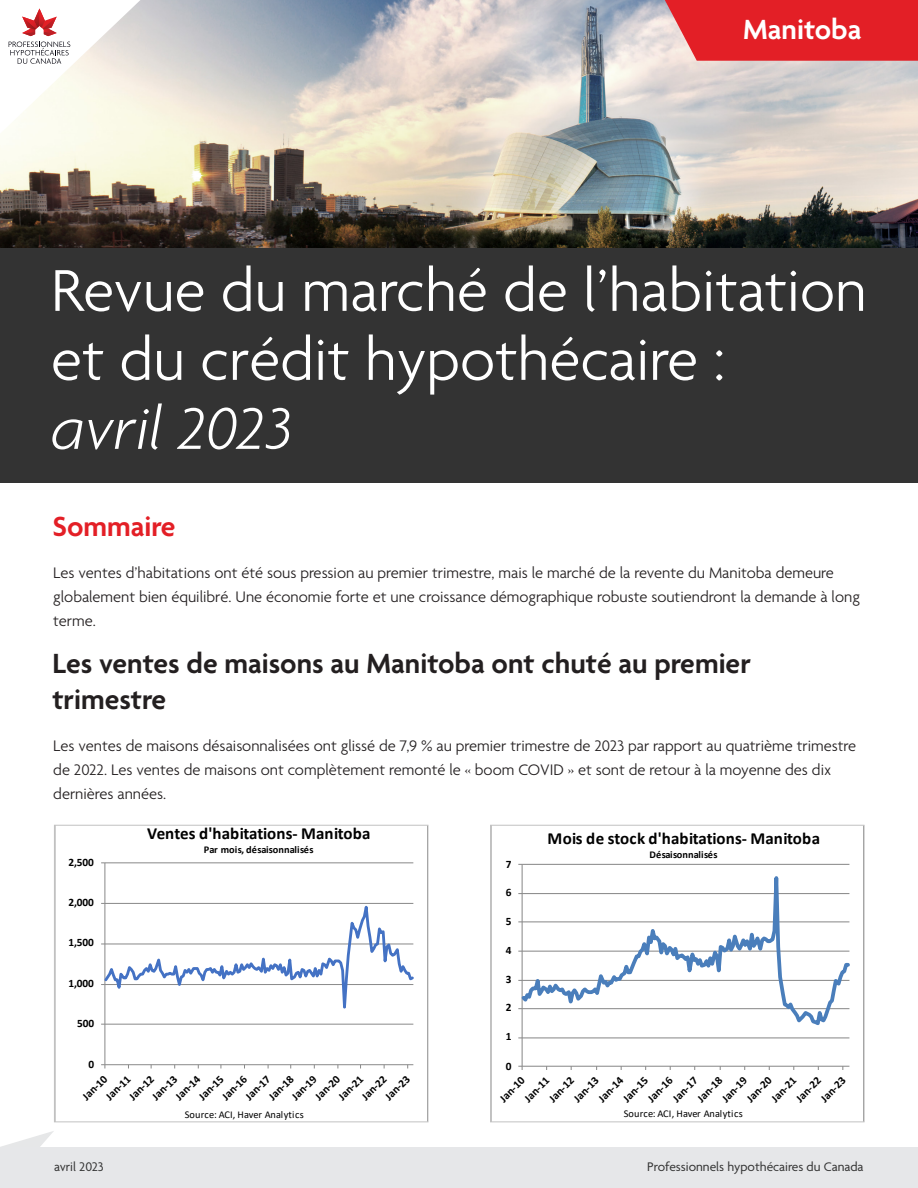
<style>
.page{position:relative;width:918px;height:1188px;background:#fff}
.page>*{position:absolute;margin:0;border:0;box-sizing:border-box;transform-origin:0 0}
.t1{font:300 63.75px/69px "Agenda";color:#fff}
.t2{font:italic 300 63.75px "Agenda";color:#fff}
.t3{font:600 30px/36px "Agenda";color:#231f20}
.t4{font:600 30px "Agenda";color:#fff}
.t5{font:600 30px "Agenda";color:#e31f26}
.t6{font:700 16.95px "Calibri";letter-spacing:.005em;color:#000}
.t7{font:300 16.5px/24px "Agenda";color:#231f20}
.t8{font:13.5px "Agenda";color:#333}
.t9{font:700 11.25px "Calibri";letter-spacing:-.005em;color:#000}
.t10{font:10.35px "Calibri";letter-spacing:.015em;color:#000}
.t11{font:700 10.35px "Calibri";letter-spacing:.01em;color:#000}
</style>
<div class="page">
<svg style="left:1px;top:1131px;width:53px;height:16px"></svg>
<div style="left:0;top:1147px;width:918px;height:41px;background:#e6e7e9"></div>
<img style="left:0;top:0;width:918px;height:248px">
<div style="left:0;top:248px;width:918px;height:234px;background:#333"></div>
<svg style="left:665px;top:0;width:253px;height:61px;background:#e32b32"></svg>
<svg style="left:0;top:0;width:140px;height:134px"></svg>
<svg style="left:101px;top:862px;width:313px;height:207px"></svg>
<div style="left:54px;top:825px;width:374px;height:297px;border:1px solid #c2c2c2"></div>
<svg style="left:518px;top:863px;width:332px;height:207px"></svg>
<div style="left:490px;top:825px;width:374px;height:297px;border:1px solid #c2c2c2"></div>
<p class="t4" style="left:743px;top:14px;width:120px">Manitoba</p>
<p class="t1" style="left:51px;top:260px;width:817px">Revue du marché de l’habitation et du crédit hypothécaire :</p>
<p class="t2" style="left:51px;top:390px;width:243px">avril 2023</p>
<p class="t5" style="left:52px;top:511px;width:125px">Sommaire</p>
<p class="t7" style="left:53px;top:562px;width:808px">Les ventes d’habitations ont été sous pression au premier trimestre, mais le marché de la revente du Manitoba demeure globalement bien équilibré. Une économie forte et une croissance démographique robuste soutiendront la demande à long terme.</p>
<p class="t3" style="left:52px;top:647px;width:700px">Les ventes de maisons au Manitoba ont chuté au premier trimestre</p>
<p class="t7" style="left:53px;top:734px;width:805px">Les ventes de maisons désaisonnalisées ont glissé de 7,9 % au premier trimestre de 2023 par rapport au quatrième trimestre de 2022. Les ventes de maisons ont complètement remonté le « boom COVID » et sont de retour à la moyenne des dix dernières années.</p>
<p class="t9" style="left:69px;top:854px;width:27px">2,500</p>
<p class="t6" style="left:147px;top:821px;width:225px">Ventes d'habitations- Manitoba</p>
<p class="t11" style="left:204px;top:842px;width:111px">Par mois, désaisonnalisés</p>
<p class="t9" style="left:506px;top:856px;width:7px">7</p>
<p class="t6" style="left:548px;top:826px;width:274px">Mois de stock d'habitations- Manitoba</p>
<p class="t11" style="left:649px;top:847px;width:70px">Désaisonnalisés</p>
<p class="t9" style="left:506px;top:884px;width:7px">6</p>
<p class="t9" style="left:69px;top:894px;width:27px">2,000</p>
<p class="t9" style="left:506px;top:914px;width:7px">5</p>
<p class="t9" style="left:69px;top:935px;width:27px">1,500</p>
<p class="t9" style="left:506px;top:942px;width:7px">4</p>
<p class="t9" style="left:69px;top:975px;width:27px">1,000</p>
<p class="t9" style="left:506px;top:971px;width:7px">3</p>
<p class="t9" style="left:506px;top:999px;width:7px">2</p>
<p class="t9" style="left:77px;top:1016px;width:19px">500</p>
<p class="t9" style="left:506px;top:1029px;width:7px">1</p>
<p class="t9" style="left:89px;top:1056px;width:7px">0</p>
<p class="t9" style="left:506px;top:1058px;width:7px">0</p>
<p class="t9" style="left:79px;top:1093px;width:32px;rotate:-45deg">Jan-10</p>
<p class="t9" style="left:311px;top:1093px;width:32px;rotate:-45deg">Jan-20</p>
<p class="t9" style="left:172px;top:1093px;width:32px;rotate:-45deg">Jan-14</p>
<p class="t9" style="left:218px;top:1093px;width:32px;rotate:-45deg">Jan-16</p>
<p class="t9" style="left:265px;top:1093px;width:32px;rotate:-45deg">Jan-18</p>
<p class="t9" style="left:288px;top:1093px;width:32px;rotate:-45deg">Jan-19</p>
<p class="t9" style="left:125px;top:1093px;width:32px;rotate:-45deg">Jan-12</p>
<p class="t9" style="left:358px;top:1093px;width:32px;rotate:-45deg">Jan-22</p>
<p class="t9" style="left:148px;top:1093px;width:32px;rotate:-45deg">Jan-13</p>
<p class="t9" style="left:381px;top:1093px;width:32px;rotate:-45deg">Jan-23</p>
<p class="t9" style="left:241px;top:1093px;width:32px;rotate:-45deg">Jan-17</p>
<p class="t9" style="left:102px;top:1093px;width:32px;rotate:-45deg">Jan-11</p>
<p class="t9" style="left:335px;top:1093px;width:32px;rotate:-45deg">Jan-21</p>
<p class="t9" style="left:195px;top:1093px;width:32px;rotate:-45deg">Jan-15</p>
<p class="t9" style="left:496px;top:1094px;width:32px;rotate:-45deg">Jan-10</p>
<p class="t9" style="left:521px;top:1094px;width:32px;rotate:-45deg">Jan-11</p>
<p class="t9" style="left:545px;top:1094px;width:32px;rotate:-45deg">Jan-12</p>
<p class="t9" style="left:570px;top:1094px;width:32px;rotate:-45deg">Jan-13</p>
<p class="t9" style="left:595px;top:1094px;width:32px;rotate:-45deg">Jan-14</p>
<p class="t9" style="left:619px;top:1094px;width:32px;rotate:-45deg">Jan-15</p>
<p class="t9" style="left:644px;top:1094px;width:32px;rotate:-45deg">Jan-16</p>
<p class="t9" style="left:669px;top:1094px;width:32px;rotate:-45deg">Jan-17</p>
<p class="t9" style="left:693px;top:1094px;width:32px;rotate:-45deg">Jan-18</p>
<p class="t9" style="left:718px;top:1094px;width:32px;rotate:-45deg">Jan-19</p>
<p class="t9" style="left:743px;top:1094px;width:32px;rotate:-45deg">Jan-20</p>
<p class="t9" style="left:768px;top:1094px;width:32px;rotate:-45deg">Jan-21</p>
<p class="t9" style="left:792px;top:1094px;width:32px;rotate:-45deg">Jan-22</p>
<p class="t9" style="left:817px;top:1094px;width:32px;rotate:-45deg">Jan-23</p>
<p class="t10" style="left:185px;top:1107px;width:121px">Source: ACI, Haver Analytics</p>
<p class="t10" style="left:624px;top:1106px;width:121px">Source: ACI, Haver Analytics</p>
<p class="t8" style="left:54px;top:1159px;width:51px">avril 2023</p>
<p class="t8" style="left:647px;top:1159px;width:218px">Professionnels hypothécaires du Canada</p>
</div>
